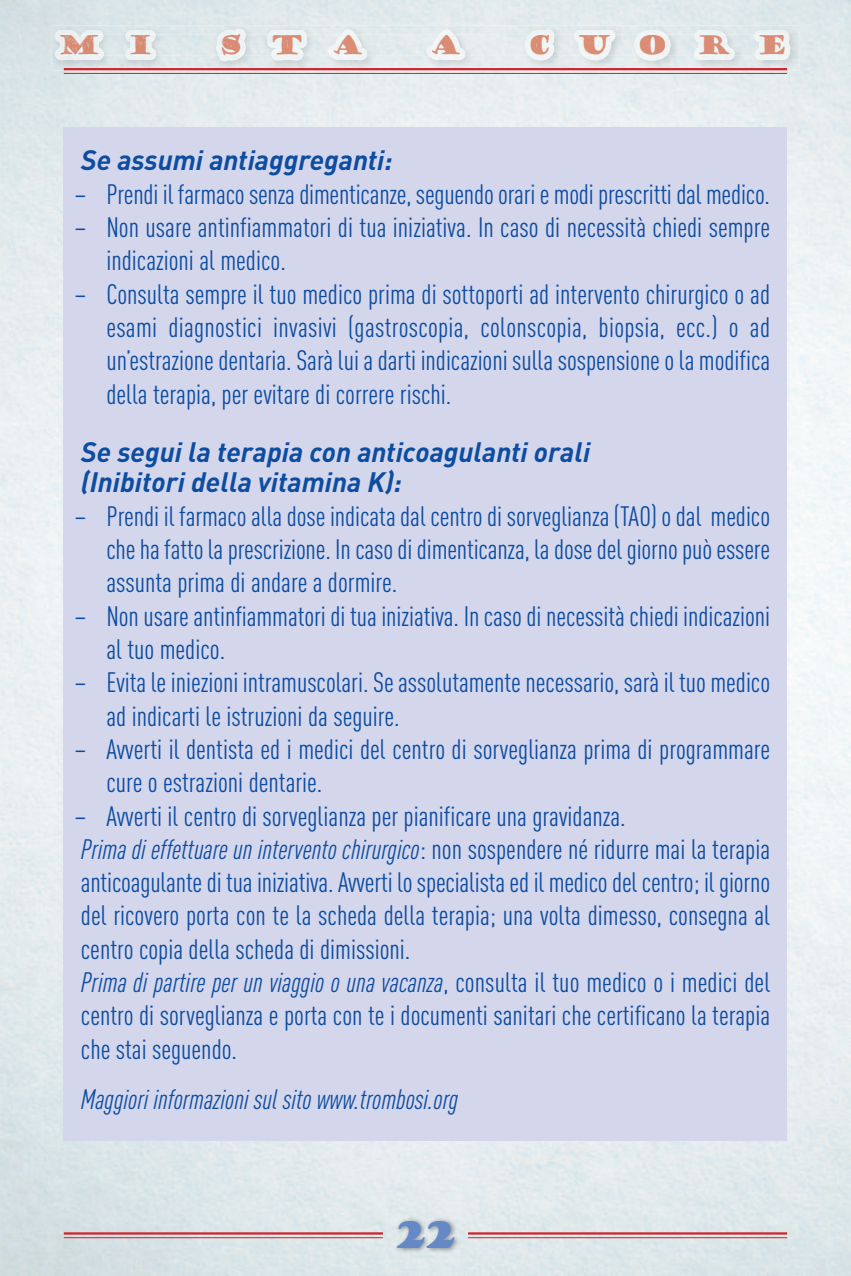
<style>
.page{position:relative;width:851px;height:1276px;background:#fff}
.page>*{position:absolute;margin:0;border:0;box-sizing:border-box;transform-origin:0 0}
.t1{font:36px "Goudy Stout";color:#6489c6}
.t2{font:condensed 27.6px/33.3px "DIN Pro";color:#0d4da1}
.t3{font:italic 700 27.6px/30px "DIN Pro";color:#0d4da1}
.t4{font:italic condensed 27.6px "DIN Pro";color:#0d4da1}
.t5{font:25.5px "Goudy Stout";letter-spacing:1.09em;color:#db8c74}
.t6{font:25.5px "Goudy Stout";color:#da8c74}
.t7{font:25.5px "Goudy Stout";color:#d98b73}
.s1{color:#d88b73}
.s2{color:#d98b74}
.s3{color:#da8c74}
.s4{font-style:italic}
</style>
<div class="page">
<img style="left:0;top:0;width:851px;height:1276px">
<img style="left:94px;top:60px;width:695px;height:1px">
<img style="left:57px;top:29px;width:732px;height:31px">
<img style="left:351px;top:34px;width:408px;height:22px">
<img style="left:60px;top:34px;width:291px;height:22px">
<div style="left:64px;top:128px;width:723px;height:1012px;background:#d4d6eb"></div>
<img style="left:55px;top:1202px;width:747px;height:74px">
<hr style="left:64px;top:1232px;width:319px;height:2px;background:#d1232a">
<hr style="left:64px;top:1237px;width:319px;height:1px;background:#d1232a">
<hr style="left:64px;top:68px;width:723px;height:2px;background:#d1232a">
<hr style="left:64px;top:73px;width:723px;height:1px;background:#d1232a">
<hr style="left:468px;top:1232px;width:319px;height:2px;background:#d1232a">
<hr style="left:468px;top:1237px;width:319px;height:1px;background:#d1232a">
<p class="t7" style="left:58px;top:28px;width:97px">M <span class="s1">I</span></p>
<p class="t6" style="left:219px;top:28px;width:147px"><span class="s2">S</span>TA</p>
<p class="t5" style="left:429px;top:28px;width:34px">A</p>
<p class="t5" style="left:527px;top:28px;width:262px">CUO<span class="s3">RE</span></p>
<p class="t3" style="left:81px;top:148px;width:313px">Se assumi antiaggreganti:</p>
<p class="t2" style="left:75px;top:180px;width:697px">– Prendi il farmaco senza dimenticanze, seguendo orari e modi prescritti dal medico.</p>
<p class="t2" style="left:106px;top:213px;width:665px;text-indent:-32px">– Non usare antinfiammatori di tua iniziativa. In caso di necessità chiedi sempre indicazioni al medico.</p>
<p class="t2" style="left:106px;top:280px;width:665px;text-align:justify;text-indent:-32px">– Consulta sempre il tuo medico prima di sottoporti ad intervento chirurgico o ad esami diagnostici invasivi (gastroscopia, colonscopia, biopsia, ecc.) o ad un’estrazione dentaria. Sarà lui a darti indicazioni sulla sospensione o la modifica della terapia, per evitare di correre rischi.</p>
<p class="t3" style="left:81px;top:440px;width:511px">Se segui la terapia con anticoagulanti orali (Inibitori della vitamina K):</p>
<p class="t2" style="left:106px;top:502px;width:665px;text-align:justify;text-indent:-32px">– Prendi il farmaco alla dose indicata dal centro di sorveglianza (TAO) o dal medico che ha fatto la prescrizione. In caso di dimenticanza, la dose del giorno può essere assunta prima di andare a dormire.</p>
<p class="t2" style="left:106px;top:602px;width:665px;text-indent:-32px">– Non usare antinfiammatori di tua iniziativa. In caso di necessità chiedi indicazioni al tuo medico.</p>
<p class="t2" style="left:106px;top:668px;width:665px;text-indent:-32px">– Evita le iniezioni intramuscolari. Se assolutamente necessario, sarà il tuo medico ad indicarti le istruzioni da seguire.</p>
<p class="t2" style="left:106px;top:735px;width:665px;text-indent:-32px">– Avverti il dentista ed i medici del centro di sorveglianza prima di programmare cure o estrazioni dentarie.</p>
<p class="t2" style="left:75px;top:802px;width:697px">– Avverti il centro di sorveglianza per pianificare una gravidanza.<br><span class="s4">Prima di effettuare un intervento chirurgico</span>: non sospendere né ridurre mai la terapia anticoagulante di tua iniziativa. Avverti lo specialista ed il medico del centro; il giorno del ricovero porta con te la scheda della terapia; una volta dimesso, consegna al centro copia della scheda di dimissioni.<br><span class="s4">Prima di partire per un viaggio o una vacanza</span>, consulta il tuo medico o i medici del centro di sorveglianza e porta con te i documenti sanitari che certificano la terapia che stai seguendo.</p>
<p class="t4" style="left:81px;top:1089px;width:379px">Maggiori informazioni sul sito www.trombosi.org</p>
<h1 class="t1" style="left:396px;top:1210px;width:61px">22</h1>
</div>
